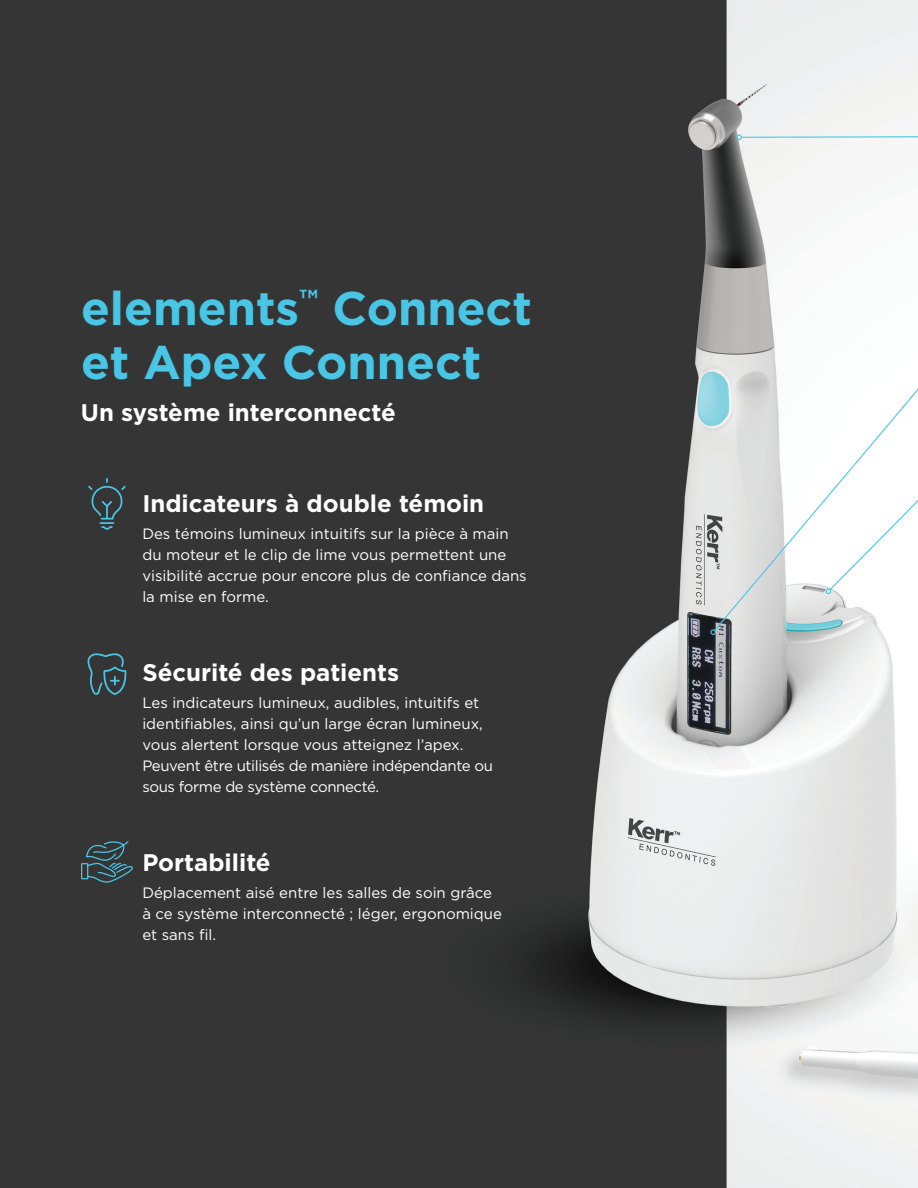
<style>
.page{position:relative;width:918px;height:1188px;background:#fff}
.page>*{position:absolute;margin:0;border:0;box-sizing:border-box;transform-origin:0 0}
.t1{font:700 47.1px/54px "Gotham";color:#49c6e5}
.t2{font:700 24px "Gotham";color:#fff}
.t3{font:15px/21px "Gotham";color:#fff}
</style>
<div class="page">
<img style="left:0;top:0;width:918px;height:1188px">
<svg style="left:87px;top:653px;width:40px;height:42px;background:#385258"></svg>
<svg style="left:87px;top:477px;width:40px;height:54px;background:#37474b"></svg>
<svg style="left:80px;top:840px;width:54px;height:43px;background:#384e53"></svg>
<svg style="left:736px;top:134px;width:182px;height:6px"></svg>
<svg style="left:713px;top:315px;width:205px;height:317px"></svg>
<svg style="left:710px;top:629px;width:6px;height:6px"></svg>
<svg style="left:826px;top:455px;width:92px;height:139px"></svg>
<h1 class="t1" style="left:81px;top:281px;width:453px">elements<sup>™</sup> Connect et Apex Connect</h1>
<h2 class="t2" style="left:81px;top:397px;width:316px">Un système interconnecté</h2>
<h2 class="t2" style="left:142px;top:487px;width:343px">Indicateurs à double témoin</h2>
<p class="t3" style="left:142px;top:523px;width:386px">Des témoins lumineux intuitifs sur la pièce à main du moteur et le clip de lime vous permettent une visibilité accrue pour encore plus de confiance dans la mise en forme.</p>
<h2 class="t2" style="left:142px;top:657px;width:258px">Sécurité des patients</h2>
<p class="t3" style="left:142px;top:692px;width:352px">Les indicateurs lumineux, audibles, intuitifs et identifiables, ainsi qu’un large écran lumineux, vous alertent lorsque vous atteignez l’apex.<br>Peuvent être utilisés de manière indépendante ou sous forme de système connecté.</p>
<h2 class="t2" style="left:142px;top:847px;width:130px">Portabilité</h2>
<p class="t3" style="left:142px;top:882px;width:361px">Déplacement aisé entre les salles de soin grâce à ce système interconnecté ; léger, ergonomique et sans fil.</p>
</div>
